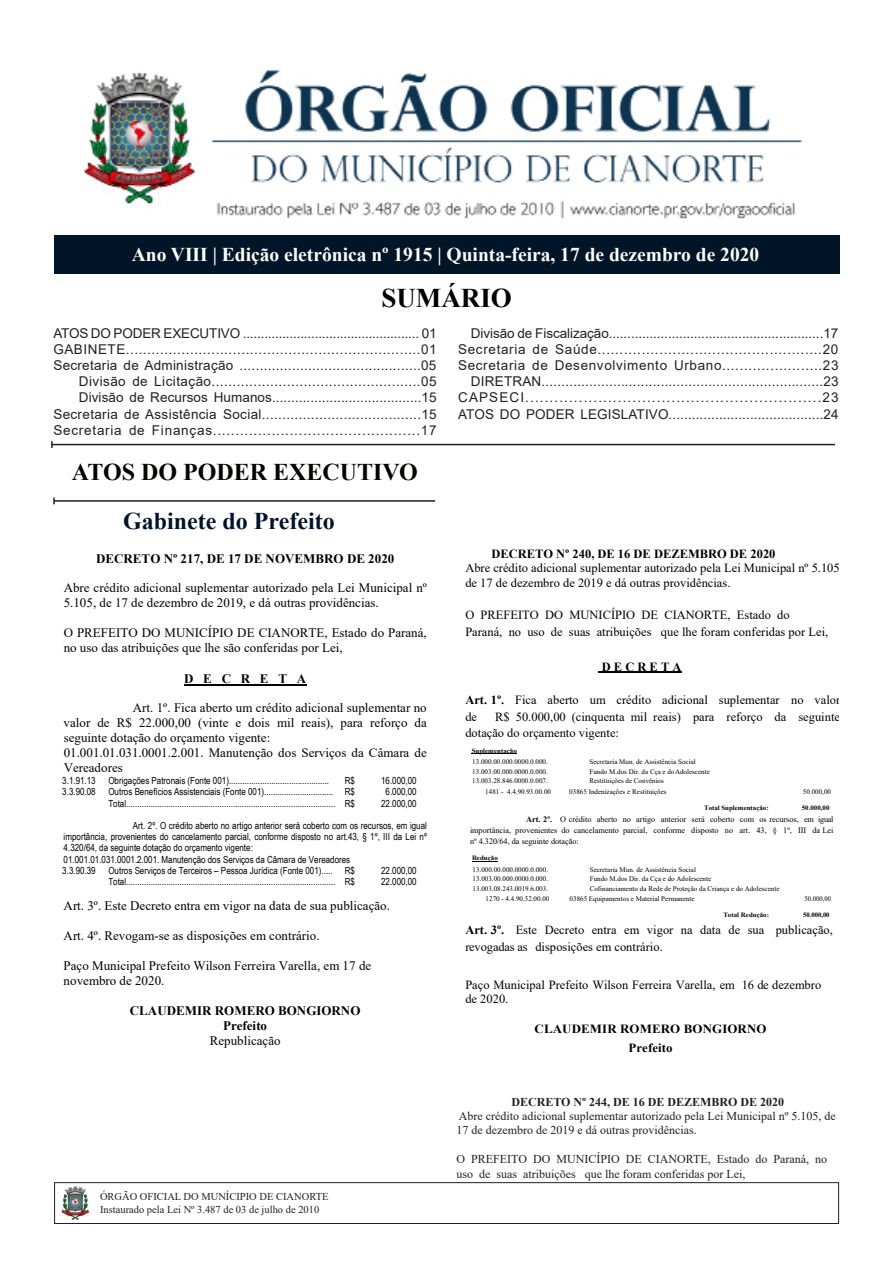
<style>
.page{position:relative;width:893px;height:1263px;background:#fff}
.page>*{position:absolute;margin:0;border:0;box-sizing:border-box;transform-origin:0 0}
.t1{font:700 27px "Times New Roman";color:#000}
.t2{font:700 24px "Times New Roman";color:#000300}
.t3{font:700 24px "Times New Roman";color:#00132b}
.t4{font:700 19.5px "Times New Roman";color:#fff}
.t5{font:13.5px "Arial";letter-spacing:.025em;color:#231f20}
.t6{font:13.5px "Arial";letter-spacing:-.005em;color:#231f20}
.t7{font:13.5px "Arial";letter-spacing:-.01em;color:#231f20}
.t8{font:13.5px "Arial";letter-spacing:.05em;color:#231f20}
.t9{font:13.5px "Arial";letter-spacing:.085em;color:#231f20}
.t10{font:13.5px "Arial";letter-spacing:.055em;color:#231f20}
.t11{font:13.5px "Arial";letter-spacing:.005em;color:#231f20}
.t12{font:13.5px "Arial";letter-spacing:.045em;color:#231f20}
.t13{font:13.05px/15px "Times New Roman";color:#000}
.t14{font:700 13.05px/14.9px "Times New Roman";color:#000;text-align:center}
.t15{font:12.45px/16.8px "Times New Roman";color:#000}
.t16{font:700 12.45px/18.6px "Times New Roman";letter-spacing:.01em;color:#000;text-align:center;scale:1.04 1}
.t17{font:700 12.45px "Times New Roman";letter-spacing:.01em;color:#000}
.t18{font:12px/14.4px "Times New Roman";color:#231f20}
.t19{font:700 12px "Times New Roman";color:#231f20}
.t20{font:10.5px/12.6px "Times New Roman";color:#231f20}
.t21{font:9.75px/11.2px "Arial Narrow";color:#000}
.t22{font:8.25px/10.9px "Times New Roman";color:#000;text-align:justify}
.t23{font:7.05px "Times New Roman";color:#000}
.t24{font:7.05px "Times New Roman";color:#000;scale:.93 1}
.t25{font:700 6.6px "Times New Roman";letter-spacing:.005em;color:#000}
.s1{font-weight:400}
.s2{font-weight:700}
</style>
<div class="page">
<div style="left:54px;top:1182px;width:785px;height:42px;border:1px solid #231f20"></div>
<img style="left:61px;top:1186px;width:29px;height:34px">
<img style="left:83px;top:70px;width:720px;height:149px">
<div style="left:54px;top:236px;width:785px;height:38px;background:#001628"></div>
<hr style="left:52px;top:444px;width:783px;height:1px;background:#231f20">
<svg style="left:51px;top:441px;width:2px;height:7px"></svg>
<hr style="left:54px;top:500px;width:381px;height:2px;background:#231f20">
<hr style="left:184px;top:684px;width:122px;height:1px;background:#000">
<hr style="left:599px;top:672px;width:83px;height:1px;background:#000">
<hr style="left:472px;top:753px;width:45px;height:1px;background:#000">
<svg style="left:472px;top:861px;width:26px;height:1px"></svg>
<p class="t4" style="left:132px;top:240px;width:629px">Ano VIII | Edição eletrônica nº 1915 | Quinta-feira, 17 de dezembro de 2020</p>
<p class="t1" style="left:381px;top:278px;width:132px">SUMÁRIO</p>
<p class="t7" style="left:53px;top:324px;width:385px">ATOS DO PODER EXECUTIVO ................................................. 01</p>
<p class="t5" style="left:53px;top:340px;width:385px">GABINETE.....................................................................01</p>
<p class="t5" style="left:53px;top:356px;width:385px">Secretaria de Administração .............................................05</p>
<p class="t5" style="left:79px;top:372px;width:359px">Divisão de Licitação..................................................05</p>
<p class="t11" style="left:79px;top:388px;width:359px">Divisão de Recursos Humanos.......................................15</p>
<p class="t5" style="left:53px;top:405px;width:385px">Secretaria de Assistência Social.......................................15</p>
<p class="t10" style="left:53px;top:421px;width:385px">Secretaria de Finanças..............................................17</p>
<p class="t6" style="left:471px;top:324px;width:369px">Divisão de Fiscalização..........................................................17</p>
<p class="t8" style="left:458px;top:340px;width:382px">Secretaria de Saúde...................................................20</p>
<p class="t12" style="left:458px;top:356px;width:382px">Secretaria de Desenvolvimento Urbano.......................23</p>
<p class="t5" style="left:471px;top:372px;width:369px">DIRETRAN.......................................................................23</p>
<p class="t9" style="left:458px;top:388px;width:382px">CAPSECI.............................................................23</p>
<p class="t5" style="left:458px;top:405px;width:382px">ATOS DO PODER LEGISLATIVO........................................24</p>
<p class="t2" style="left:72px;top:455px;width:348px">ATOS DO PODER EXECUTIVO</p>
<p class="t3" style="left:123px;top:504px;width:213px">Gabinete do Prefeito</p>
<p class="t14" style="left:96px;top:551px;width:300px">DECRETO Nº 217, DE 17 DE NOVEMBRO DE 2020</p>
<p class="t13" style="left:64px;top:580px;width:365px">Abre crédito adicional suplementar autorizado pela Lei Municipal nº<br>5.105, de 17 de dezembro de 2019, e dá outras providências.</p>
<p class="t13" style="left:64px;top:625px;width:365px">O PREFEITO DO MUNICÍPIO DE CIANORTE, Estado do Paraná, no uso das atribuições que lhe são conferidas por Lei,</p>
<p class="t14" style="left:184px;top:670px;width:124px">D E C R E T A</p>
<p class="t13" style="left:64px;top:700px;width:365px;text-indent:69px">Art. 1º. Fica aberto um crédito adicional suplementar no valor de R$ 22.000,00 (vinte e dois mil reais), para reforço da seguinte dotação do orçamento vigente:<br>01.001.01.031.0001.2.001. Manutenção dos Serviços da Câmara de Vereadores</p>
<p class="t21" style="left:62px;top:775px;width:35px">3.1.91.13</p>
<p class="t21" style="left:108px;top:775px;width:222px">Obrigações Patronais (Fonte 001).............................................</p>
<p class="t21" style="left:345px;top:775px;width:12px">R$</p>
<p class="t21" style="left:381px;top:775px;width:37px">16.000,00</p>
<p class="t21" style="left:62px;top:786px;width:35px">3.3.90.08</p>
<p class="t21" style="left:108px;top:786px;width:248px">Outros Benefícios Assistenciais (Fonte 001)............................... R$</p>
<p class="t21" style="left:386px;top:786px;width:33px">6.000,00</p>
<p class="t21" style="left:108px;top:797px;width:248px">Total.............................................................................................. R$</p>
<p class="t21" style="left:381px;top:797px;width:37px">22.000,00</p>
<p class="t21" style="left:62px;top:819px;width:366px;text-indent:71px">Art. 2º. O crédito aberto no artigo anterior será coberto com os recursos, em igual importância, provenientes do cancelamento parcial, conforme disposto no art.43, § 1º, III da Lei nº 4.320/64, da seguinte dotação do orçamento vigente:<br>01.001.01.031.0001.2.001. Manutenção dos Serviços da Câmara de Vereadores<br>3.3.90.39</p>
<p class="t21" style="left:108px;top:864px;width:248px">Outros Serviços de Terceiros – Pessoa Jurídica (Fonte 001)..... R$</p>
<p class="t21" style="left:381px;top:864px;width:37px">22.000,00</p>
<p class="t21" style="left:108px;top:875px;width:248px">Total.............................................................................................. R$</p>
<p class="t21" style="left:381px;top:875px;width:37px">22.000,00</p>
<p class="t13" style="left:64px;top:898px;width:328px">Art. 3º. Este Decreto entra em vigor na data de sua publicação.</p>
<p class="t13" style="left:64px;top:928px;width:257px">Art. 4º. Revogam-se as disposições em contrário.</p>
<p class="t13" style="left:64px;top:958px;width:309px">Paço Municipal Prefeito Wilson Ferreira Varella, em 17 de novembro de 2020.</p>
<p class="t14" style="left:130px;top:1003px;width:232px">CLAUDEMIR ROMERO BONGIORNO<br>Prefeito<br><span class="s1">Republicação</span></p>
<p class="t20" style="left:100px;top:1190px;width:230px">ÓRGÃO OFICIAL DO MUNÍCIPIO DE CIANORTE<br>Instaurado pela Lei Nº 3.487 de 03 de julho de 2010</p>
<p class="t15" style="left:465px;top:546px;width:379px;line-height:14.2px;text-indent:26px"><span class="s2">DECRETO Nº 240, DE 16 DE DEZEMBRO DE 2020<br></span>Abre crédito adicional suplementar autorizado pela Lei Municipal nº 5.105, de 17 de dezembro de 2019 e dá outras providências.</p>
<p class="t15" style="left:465px;top:606px;width:364px">O PREFEITO DO MUNICÍPIO DE CIANORTE, Estado do<br>Paraná, no uso de suas atribuições que lhe foram conferidas por Lei,</p>
<p class="t17" style="left:602px;top:658px;width:81px">D E C R E T A</p>
<p class="t15" style="left:465px;top:691px;width:376px"><span class="s2">Art. 1º.</span> Fica aberto um crédito adicional suplementar no valor de</p>
<p class="t15" style="left:465px;top:707px;width:376px;text-indent:30px">R$ 50.000,00 (cinquenta mil reais) para reforço da seguinte dotação do orçamento vigente:</p>
<p class="t25" style="left:472px;top:746px;width:47px">Suplementação</p>
<p class="t23" style="left:472px;top:757px;width:77px">13.000.00.000.0000.0.000.</p>
<p class="t23" style="left:589px;top:757px;width:108px">Secretaria Mun. de Assistência Social</p>
<p class="t23" style="left:472px;top:766px;width:77px">13.003.00.000.0000.0.000.</p>
<p class="t23" style="left:589px;top:766px;width:122px">Fundo M.dos Dir. da Cça e doAdolescente</p>
<p class="t23" style="left:472px;top:776px;width:77px">13.003.28.846.0000.0.007.</p>
<p class="t23" style="left:589px;top:776px;width:76px">Restituições de Convênios</p>
<p class="t23" style="left:485px;top:786px;width:67px">1481 - 4.4.90.93.00.00</p>
<p class="t23" style="left:569px;top:786px;width:99px">03865 Indenizações e Restituições</p>
<p class="t23" style="left:803px;top:787px;width:30px">50.000,00</p>
<p class="t25" style="left:704px;top:803px;width:66px">Total Suplementação:</p>
<p class="t25" style="left:802px;top:803px;width:29px">50.000,00</p>
<p class="t22" style="left:470px;top:814px;width:365px;text-indent:56px"><span class="s2">Art. 2º.</span> O crédito aberto no artigo anterior será coberto com os recursos, em igual importância, provenientes do cancelamento parcial, conforme disposto no art. 43, § 1º, III da Lei nº 4.320/64, da seguinte dotação:</p>
<p class="t25" style="left:472px;top:853px;width:27px">Redução</p>
<p class="t23" style="left:473px;top:865px;width:77px">13.000.00.000.0000.0.000.</p>
<p class="t23" style="left:590px;top:865px;width:108px">Secretaria Mun. de Assistência Social</p>
<p class="t23" style="left:473px;top:874px;width:77px">13.003.00.000.0000.0.000.</p>
<p class="t23" style="left:590px;top:874px;width:123px">Fundo M.dos Dir. da Cça e do Adolescente</p>
<p class="t23" style="left:473px;top:883px;width:77px">13.003.08.243.0019.6.003.</p>
<p class="t23" style="left:590px;top:883px;width:191px">Cofinanciamento da Rede de Proteção da Criança e do Adolescente</p>
<p class="t23" style="left:486px;top:894px;width:65px">1270 - 4.4.90.52.00.00</p>
<p class="t23" style="left:570px;top:894px;width:126px">03865 Equipamentos e Material Permanente</p>
<p class="t24" style="left:804px;top:894px;width:30px">50.000,00</p>
<p class="t25" style="left:723px;top:910px;width:47px">Total Redução:</p>
<p class="t25" style="left:803px;top:910px;width:28px">50.000,00</p>
<p class="t15" style="left:465px;top:921px;width:369px"><span class="s2">Art. 3º.</span> Este Decreto entra em vigor na data de sua publicação, revogadas as disposições em contrário.</p>
<p class="t15" style="left:465px;top:977px;width:357px;line-height:14.4px">Paço Municipal Prefeito Wilson Ferreira Varella, em 16 de dezembro de 2020.</p>
<p class="t16" style="left:535px;top:1019px;width:224px">CLAUDEMIR ROMERO BONGIORNO<br>Prefeito</p>
<p class="t19" style="left:511px;top:1093px;width:274px">DECRETO Nº 244, DE 16 DE DEZEMBRO DE 2020</p>
<p class="t18" style="left:457px;top:1108px;width:381px">Abre crédito adicional suplementar autorizado pela Lei Municipal nº 5.105, de<br>17 de dezembro de 2019 e dá outras providências.</p>
<p class="t18" style="left:457px;top:1151px;width:372px">O PREFEITO DO MUNICÍPIO DE CIANORTE, Estado do Paraná, no uso de suas atribuições que lhe foram conferidas por Lei,</p>
</div>
